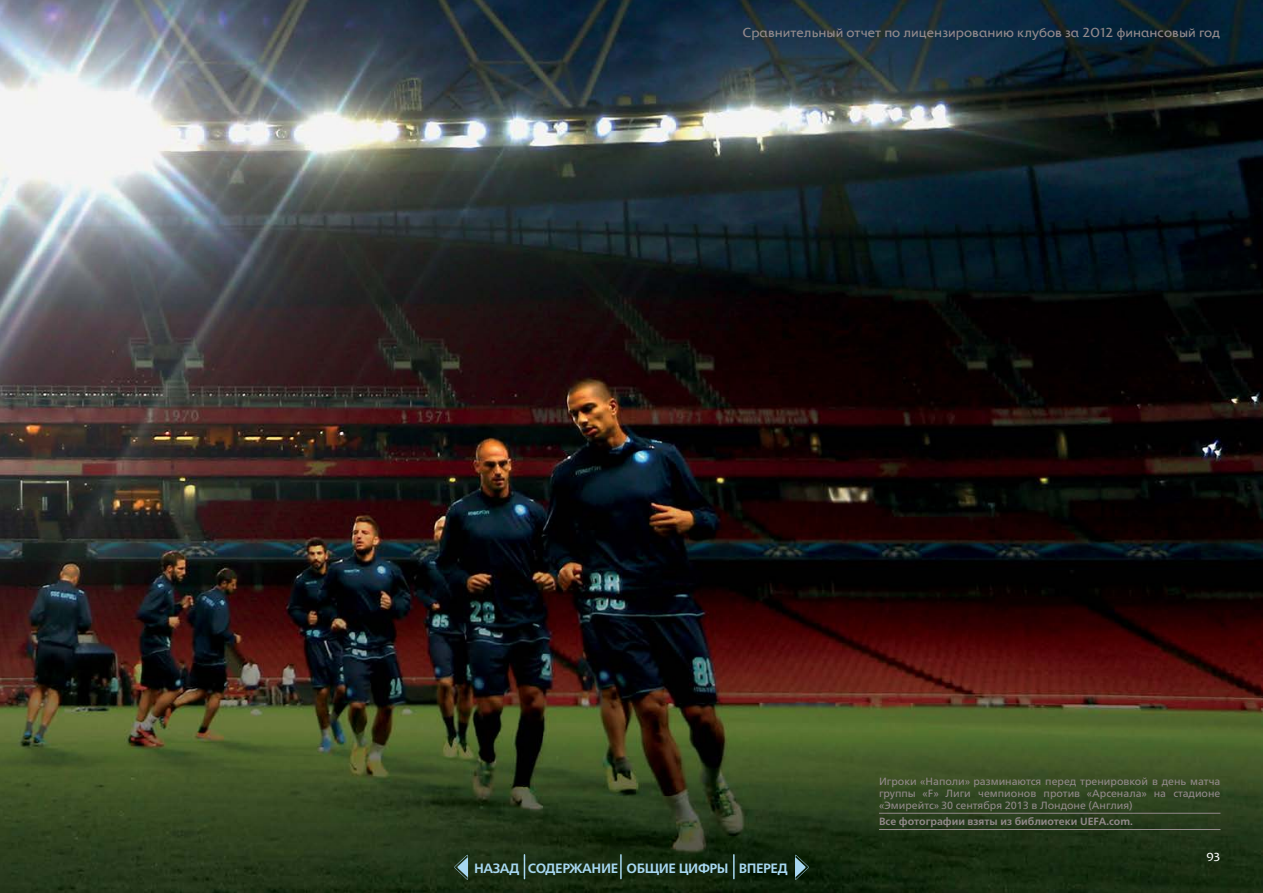
<style>
.page{position:relative;width:1263px;height:893px;background:#fff}
.page>*{position:absolute;margin:0;border:0;box-sizing:border-box;transform-origin:0 0}
.t1{font:13.5px "UEFA Colosseum";color:#938a8c}
.t2{font:700 13.5px "Frutiger Neue LTCYR";letter-spacing:-.03em;color:#a7d7f1}
.t3{font:12px "UEFA Colosseum";color:#fff}
.t4{font:10.5px/12px "Frutiger Neue LTCYR";color:#938a8c;text-align:justify}
.t5{font:700 10.5px "Frutiger Neue LTCYR";color:#938a8c}
</style>
<div class="page">
<img style="left:0;top:0;width:1263px;height:893px">
<hr style="left:879px;top:813px;width:341px;height:1px;background:#938a8c">
<hr style="left:879px;top:829px;width:341px;height:1px;background:#938a8c">
<svg style="left:524px;top:855px;width:1px;height:24px"></svg>
<hr style="left:620px;top:855px;width:2px;height:24px;background:#a7d7f1">
<hr style="left:733px;top:855px;width:2px;height:24px;background:#a7d7f1">
<svg style="left:795px;top:855px;width:14px;height:25px"></svg>
<svg style="left:454px;top:855px;width:14px;height:25px"></svg>
<p class="t1" style="left:743px;top:23px;width:479px">Сравнительный отчет по лицензированию клубов за 2012 финансовый год</p>
<p class="t2" style="left:474px;top:860px;width:315px">НАЗАД СОДЕРЖАНИЕ ОБЩИЕ ЦИФРЫ ВПЕРЕД</p>
<p class="t4" style="left:879px;top:775px;width:343px">Игроки «Наполи» разминаются перед тренировкой в день матча группы «F» Лиги чемпионов против «Арсенала» на стадионе «Эмирейтс» 30 сентября 2013 в Лондоне (Англия)</p>
<p class="t5" style="left:879px;top:815px;width:255px">Все фотографии взяты из библиотеки UEFA.com.</p>
<p class="t3" style="left:1206px;top:848px;width:16px">93</p>
</div>
